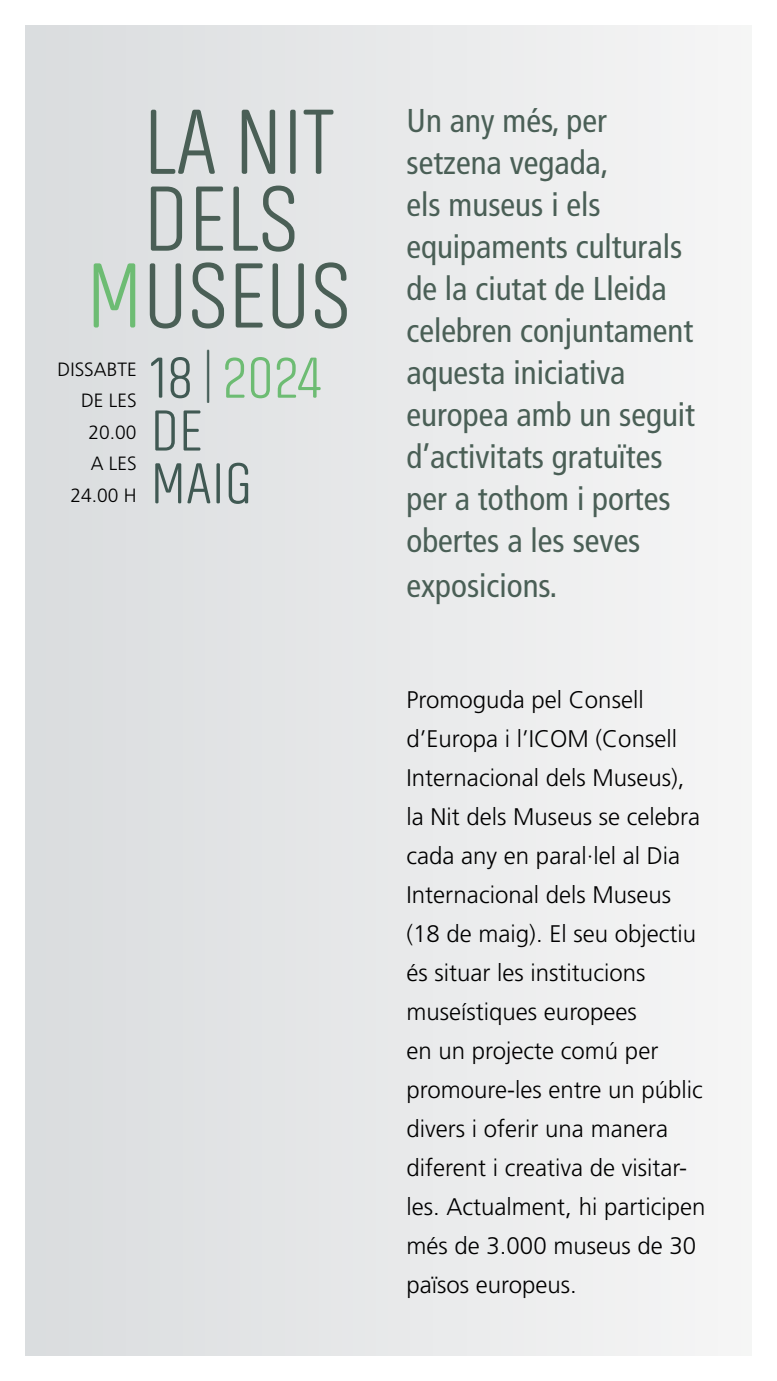
<style>
.page{position:relative;width:777px;height:1381px;background:#fff}
.page>*{position:absolute;margin:0;border:0;box-sizing:border-box;transform-origin:0 0}
.t1{font:300 96px/76.8px "Akhand Soft";color:#4a5f56;text-align:center}
.t2{font:300 60px/52.8px "Akhand Soft";color:#405953}
.t3{font:condensed 33px/42px "Frutiger LT Std";color:#4a5f56}
.t4{font:300 24px/39px "Frutiger LT Std";color:#000}
.t5{font:300 19.2px/31.5px "Frutiger LT Std";color:#000;text-align:right}
.s1{color:#6dbc73}
.s2{font-size:74.4px}
</style>
<div class="page">
<div style="left:26px;top:26px;width:725px;height:1329px;background:linear-gradient(to right,#dadcde,#f6f6f6)"></div>
<h1 class="t1" style="left:86px;top:103px;width:266px">LA NIT<br>DELS<br><span class="s1">M</span>USEUS</h1>
<p class="t5" style="left:58px;top:353px;width:80px">DISSABTE<br>DE LES<br>20.00<br>A LES<br>24.00 H</p>
<h2 class="t2" style="left:150px;top:351px;width:172px">18 <span class="s2">l</span> <span class="s1">2024<br></span>DE<br>MAIG</h2>
<h3 class="t3" style="left:406px;top:99px;width:290px">Un any més, per setzena vegada,<br>els museus i els equipaments culturals de la ciutat de Lleida celebren conjuntament aquesta iniciativa europea amb un seguit d’activitats gratuïtes per a tothom i portes obertes a les seves</h3>
<h3 class="t3" style="left:406px;top:565px;width:152px">exposicions.</h3>
<p class="t4" style="left:406px;top:680px;width:300px">Promoguda pel Consell d’Europa i l’ICOM (Consell<br>Internacional dels Museus), la Nit dels Museus se celebra cada any en paral·lel al Dia<br>Internacional dels Museus (18 de maig). El seu objectiu és situar les institucions museístiques europees<br>en un projecte comú per promoure-les entre un públic divers i oferir una manera diferent i creativa de visitar&shy;les. Actualment, hi participen més de 3.000 museus de 30 països europeus.</p>
</div>
